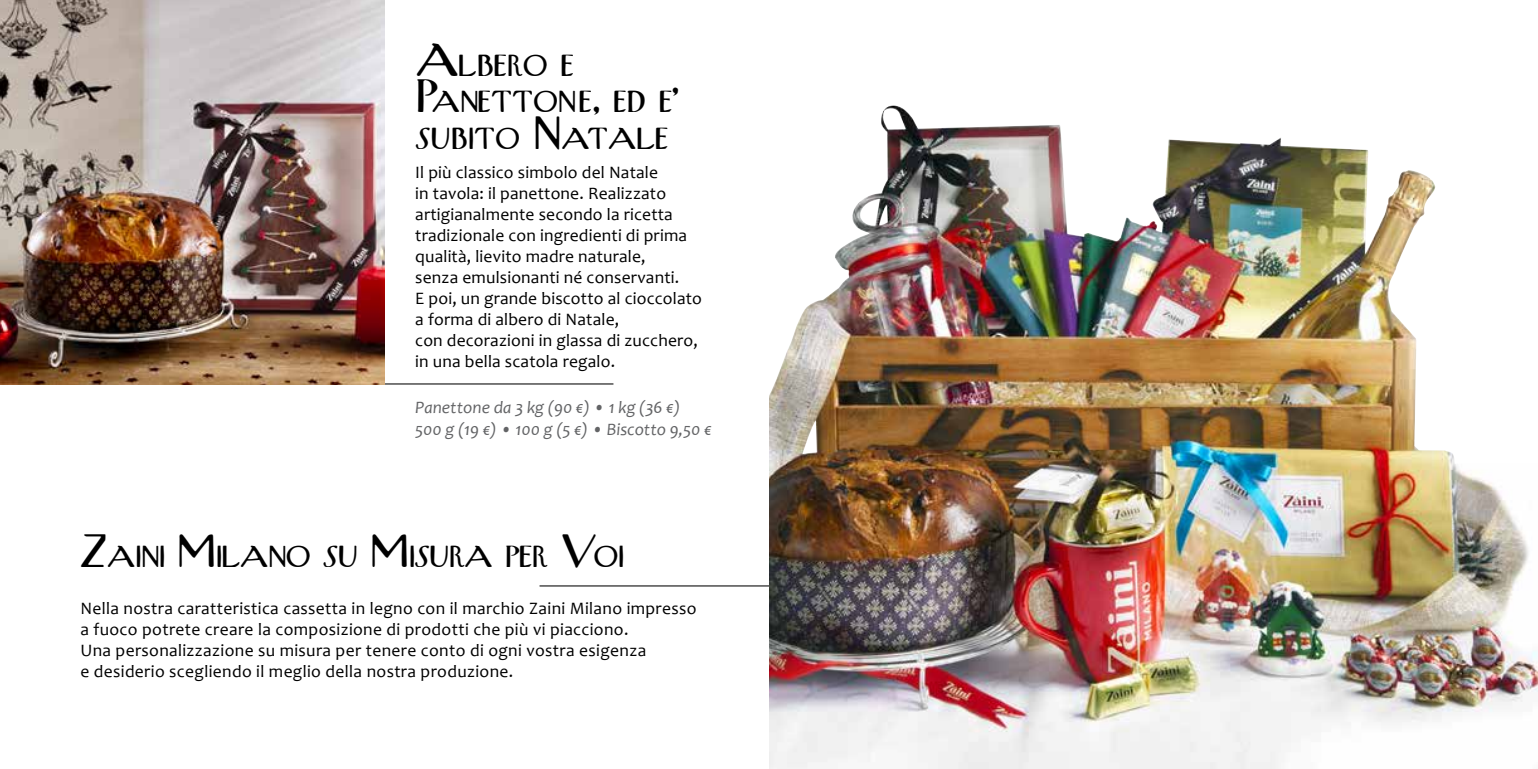
<style>
.page{position:relative;width:1538px;height:769px;background:#fff}
.page>*{position:absolute;margin:0;border:0;box-sizing:border-box;transform-origin:0 0}
.t1{font:45.5px/36.8px "New Yorker";letter-spacing:-.03em;color:#000}
.t2{font:17.5px/21px "Candara";letter-spacing:.01em;color:#000}
.t3{font:italic 17.5px/22.8px "Candara";color:#636466}
.s1{font-size:35px}
</style>
<div class="page">
<hr style="left:384px;top:383px;width:229px;height:1px;background:#000">
<img style="left:769px;top:106px;width:769px;height:663px">
<img style="left:0;top:0;width:385px;height:384px">
<hr style="left:539px;top:585px;width:230px;height:1px;background:#000">
<h1 class="t1" style="left:415px;top:41px;width:266px">Albero e<br>Panettone<span class="s1">,</span> ed e<sup>, </sup>subito Natale</h1>
<p class="t2" style="left:415px;top:161px;width:288px">Il più classico simbolo del Natale<br>in tavola: il panettone. Realizzato artigianalmente secondo la ricetta tradizionale con ingredienti di prima qualità, lievito madre naturale,<br>senza emulsionanti né conservanti.<br>E poi, un grande biscotto al cioccolato a forma di albero di Natale,<br>con decorazioni in glassa di zucchero, in una bella scatola regalo.</p>
<p class="t3" style="left:415px;top:395px;width:298px">Panettone da 3 kg (90 €) • 1 kg (36 €)<br>500 g (19 €) • 100 g (5 €) • Biscotto 9,50 €</p>
<h1 class="t1" style="left:79px;top:532px;width:547px">Zaini Milano su Misura per Voi</h1>
<p class="t2" style="left:80px;top:598px;width:618px">Nella nostra caratteristica cassetta in legno con il marchio Zaini Milano impresso a fuoco potrete creare la composizione di prodotti che più vi piacciono.<br>Una personalizzazione su misura per tenere conto di ogni vostra esigenza<br>e desiderio scegliendo il meglio della nostra produzione.</p>
</div>
